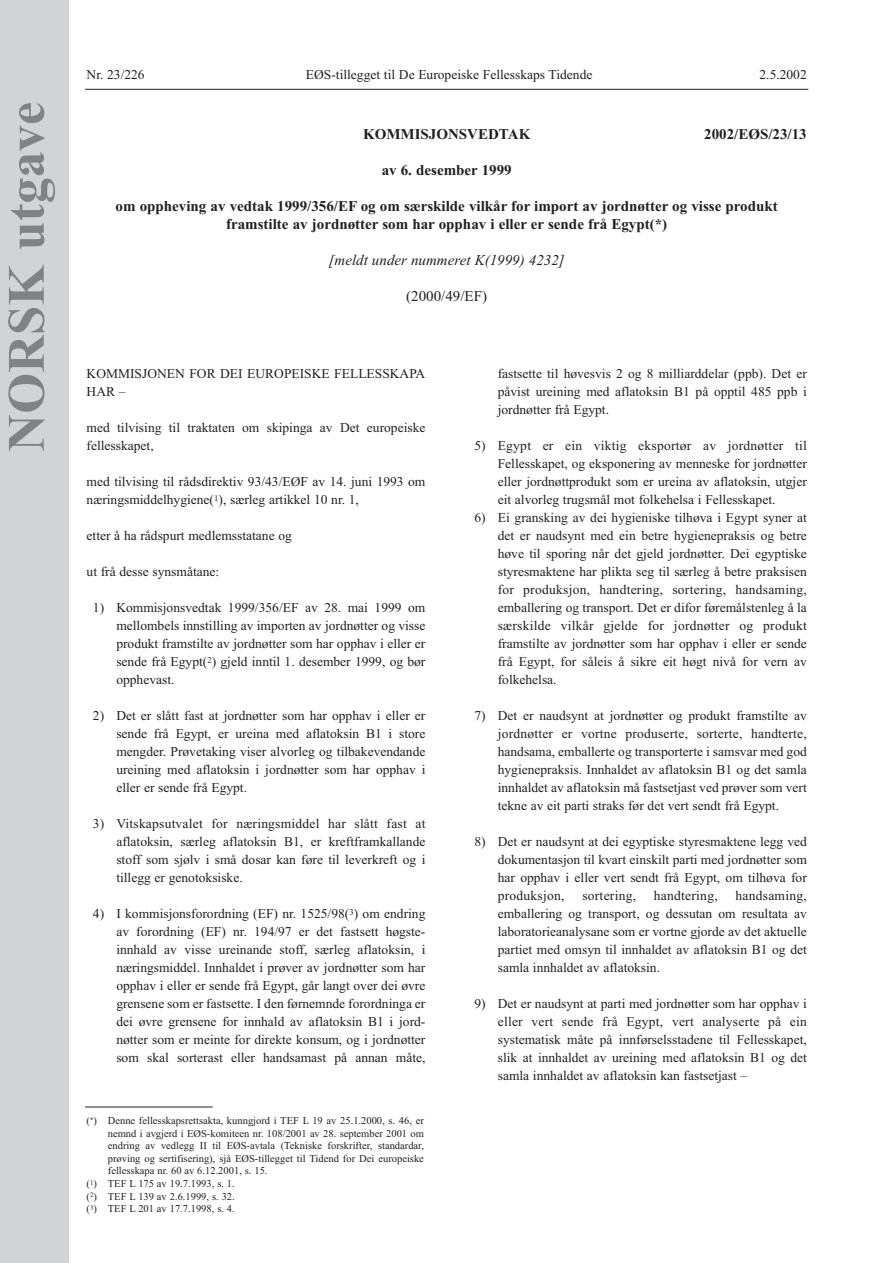
<style>
.page{position:relative;width:893px;height:1263px;background:#fff}
.page>*{position:absolute;margin:0;border:0;box-sizing:border-box;transform-origin:0 0}
.t1{font:700 52.5px "Times New Roman";color:#808285}
.t2{font:700 15px/18px "Times New Roman";color:#231f20;text-align:center}
.t3{font:italic 15px "Times New Roman";color:#231f20}
.t4{font:15px "Times New Roman";color:#231f20}
.t5{font:13.5px/18px "Times New Roman";color:#231f20;text-align:justify}
.t6{font:13.5px "Times New Roman";letter-spacing:.02em;color:#231f20}
.t7{font:10.5px "Times New Roman";color:#231f20}
</style>
<div class="page">
<hr style="left:85px;top:89px;width:723px;height:1px;background:#231f20">
<div style="left:0;top:0;width:68px;height:1263px;background:#d1d3d4"></div>
<hr style="left:85px;top:1107px;width:128px;height:1px;background:#231f20">
<h1 class="t1" style="left:9px;top:452px;width:351px;rotate:-90deg">NORSK utgave</h1>
<p class="t5" style="left:87px;top:67px;width:60px">Nr. 23/226</p>
<p class="t5" style="left:306px;top:67px;width:288px">EØS-tillegget til De Europeiske Fellesskaps Tidende</p>
<p class="t5" style="left:759px;top:67px;width:49px">2.5.2002</p>
<p class="t2" style="left:704px;top:127px;width:104px">2002/EØS/23/13</p>
<p class="t2" style="left:363px;top:127px;width:169px">KOMMISJONSVEDTAK</p>
<p class="t2" style="left:381px;top:163px;width:132px">av 6. desember 1999</p>
<p class="t2" style="left:116px;top:199px;width:663px">om oppheving av vedtak 1999/356/EF og om særskilde vilkår for import av jordnøtter og visse produkt framstilte av jordnøtter som har opphav i eller er sende frå Egypt(*)</p>
<p class="t3" style="left:328px;top:255px;width:237px">[meldt under nummeret K(1999) 4232]</p>
<p class="t4" style="left:406px;top:291px;width:82px">(2000/49/EF)</p>
<p class="t5" style="left:87px;top:366px;width:340px">KOMMISJONEN FOR DEI EUROPEISKE FELLESSKAPA<br>HAR –</p>
<p class="t5" style="left:87px;top:420px;width:340px">med tilvising til traktaten om skipinga av Det europeiske fellesskapet,</p>
<p class="t5" style="left:87px;top:474px;width:340px">med tilvising til rådsdirektiv 93/43/EØF av 14. juni 1993 om næringsmiddelhygiene(<sup>1</sup>), særleg artikkel 10 nr. 1,</p>
<p class="t5" style="left:87px;top:528px;width:207px">etter å ha rådspurt medlemsstatane og</p>
<p class="t5" style="left:87px;top:564px;width:134px">ut frå desse synsmåtane:</p>
<p class="t5" style="left:116px;top:600px;width:310px;text-indent:-23px">1) Kommisjonsvedtak 1999/356/EF av 28. mai 1999 om mellombels innstilling av importen av jordnøtter og visse produkt framstilte av jordnøtter som har opphav i eller er sende frå Egypt(<sup>2</sup>) gjeld inntil 1. desember 1999, og bør opphevast.</p>
<p class="t5" style="left:116px;top:708px;width:310px;text-indent:-23px">2) Det er slått fast at jordnøtter som har opphav i eller er sende frå Egypt, er ureina med aflatoksin B1 i store mengder. Prøvetaking viser alvorleg og tilbakevendande ureining med aflatoksin i jordnøtter som har opphav i eller er sende frå Egypt.</p>
<p class="t5" style="left:116px;top:816px;width:310px;text-indent:-23px">3) Vitskapsutvalet for næringsmiddel har slått fast at aflatoksin, særleg aflatoksin B1, er kreftframkallande stoff som sjølv i små dosar kan føre til leverkreft og i tillegg er genotoksiske.</p>
<p class="t5" style="left:116px;top:906px;width:310px;text-indent:-23px">4) I kommisjonsforordning (EF) nr. 1525/98(<sup>3</sup>) om endring av forordning (EF) nr. 194/97 er det fastsett høgste&shy;innhald av visse ureinande stoff, særleg aflatoksin, i næringsmiddel. Innhaldet i prøver av jordnøtter som har opphav i eller er sende frå Egypt, går langt over dei øvre grensene som er fastsette. I den førnemnde forordninga er dei øvre grensene for innhald av aflatoksin B1 i jord&shy;nøtter som er meinte for direkte konsum, og i jordnøtter som skal sorterast eller handsamast på annan måte,</p>
<p class="t7" style="left:87px;top:1117px;width:339px">(<sup>*</sup>) Denne fellesskapsrettsakta, kunngjord i TEF L 19 av 25.1.2000, s. 46, er</p>
<p class="t7" style="left:108px;top:1129px;width:317px">nemnd i avgjerd i EØS-komiteen nr. 108/2001 av 28. september 2001 om</p>
<p class="t7" style="left:108px;top:1142px;width:317px">endring av vedlegg II til EØS-avtala (Tekniske forskrifter, standardar,</p>
<p class="t7" style="left:108px;top:1155px;width:317px">prøving og sertifisering), sjå EØS-tillegget til Tidend for Dei europeiske</p>
<p class="t7" style="left:108px;top:1167px;width:161px">fellesskapa nr. 60 av 6.12.2001, s. 15.</p>
<p class="t7" style="left:87px;top:1180px;width:150px">(<sup>1</sup>) TEF L 175 av 19.7.1993, s. 1.</p>
<p class="t7" style="left:87px;top:1192px;width:150px">(<sup>2</sup>) TEF L 139 av 2.6.1999, s. 32.</p>
<p class="t7" style="left:87px;top:1205px;width:150px">(<sup>3</sup>) TEF L 201 av 17.7.1998, s. 4.</p>
<p class="t5" style="left:497px;top:366px;width:310px">fastsette til høvesvis 2 og 8 milliarddelar (ppb). Det er påvist ureining med aflatoksin B1 på opptil 485 ppb i jordnøtter frå Egypt.</p>
<p class="t5" style="left:497px;top:438px;width:310px;text-indent:-23px">5) Egypt er ein viktig eksportør av jordnøtter til Fellesskapet, og eksponering av menneske for jordnøtter eller jordnøttprodukt som er ureina av aflatoksin, utgjer eit alvorleg trugsmål mot folkehelsa i Fellesskapet.</p>
<p class="t5" style="left:497px;top:510px;width:310px;text-indent:-23px">6) Ei gransking av dei hygieniske tilhøva i Egypt syner at det er naudsynt med ein betre hygienepraksis og betre høve til sporing når det gjeld jordnøtter. Dei egyptiske styresmaktene har plikta seg til særleg å betre praksisen for produksjon, handtering, sortering, handsaming, emballering og transport. Det er difor føremålstenleg å la særskilde vilkår gjelde for jordnøtter og produkt framstilte av jordnøtter som har opphav i eller er sende frå Egypt, for såleis å sikre eit høgt nivå for vern av folkehelsa.</p>
<p class="t5" style="left:497px;top:708px;width:310px;text-indent:-23px">7) Det er naudsynt at jordnøtter og produkt framstilte av jordnøtter er vortne produserte, sorterte, handterte, handsama, emballerte og transporterte i samsvar med god hygienepraksis. Innhaldet av aflatoksin B1 og det samla innhaldet av aflatoksin må fastsetjast ved prøver som vert tekne av eit parti straks før det vert sendt frå Egypt.</p>
<p class="t5" style="left:497px;top:834px;width:310px;text-indent:-23px">8) Det er naudsynt at dei egyptiske styresmaktene legg ved dokumentasjon til kvart einskilt parti med jordnøtter som har opphav i eller vert sendt frå Egypt, om tilhøva for produksjon,</p>
<p class="t5" style="left:497px;top:888px;width:310px;text-indent:238px">handsaming, emballering og transport, og dessutan om resultata av laboratorieanalysane som er vortne gjorde av det aktuelle partiet med omsyn til innhaldet av aflatoksin B1 og det samla innhaldet av aflatoksin.</p>
<p class="t5" style="left:497px;top:996px;width:310px;text-indent:-23px">9) Det er naudsynt at parti med jordnøtter som har opphav i eller vert sende frå Egypt, vert analyserte på ein systematisk måte på innførselsstadene til Fellesskapet, slik at innhaldet av ureining med aflatoksin B1 og det samla innhaldet av aflatoksin kan fastsetjast –</p>
<p class="t6" style="left:582px;top:891px;width:55px">sortering,</p>
<p class="t6" style="left:654px;top:891px;width:65px">handtering,</p>
</div>
